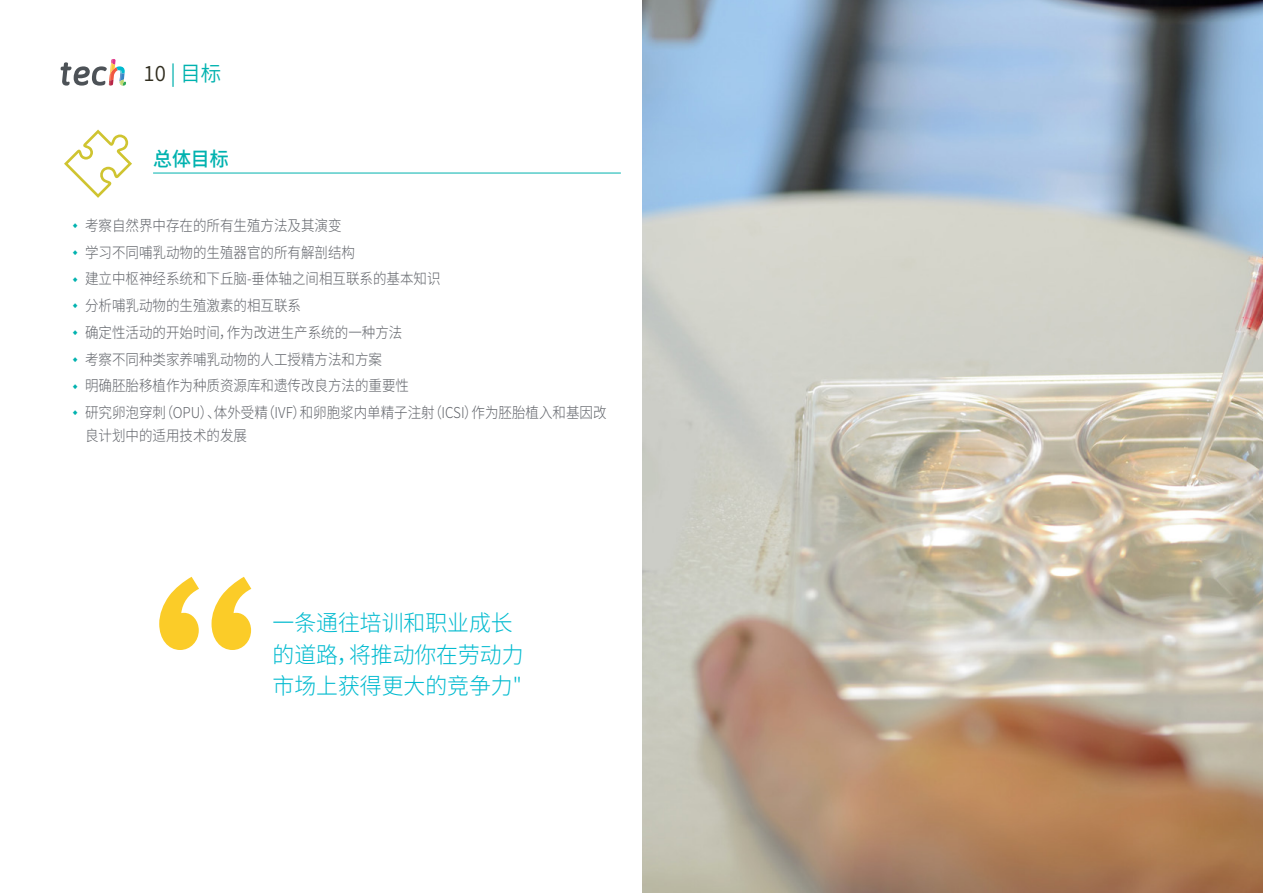
<style>
.page{position:relative;width:1263px;height:893px;background:#fff}
.page>*{position:absolute;margin:0;border:0;box-sizing:border-box;transform-origin:0 0}
.t1{font:300 22.5px/31.5px "Source Han Sans CN";color:#00bacf}
.t2{font:21px "Source Han Sans CN";color:#312e20}
.t3{font:500 19.5px "Source Han Sans CN";color:#00b2af}
.t4{font:300 15px/26.7px "Source Han Sans CN";color:#61646a;scale:.9 1}
.s1{color:#00b0ad}
.s2{color:#00b2af}
</style>
<div class="page">
<hr style="left:153px;top:173px;width:468px;height:1px;background:#00b2af">
<svg style="left:64px;top:130px;width:68px;height:68px"></svg>
<img style="left:642px;top:0;width:621px;height:893px">
<svg style="left:61px;top:59px;width:65px;height:27px"></svg>
<svg style="left:159px;top:577px;width:92px;height:73px"></svg>
<h2 class="t2" style="left:144px;top:61px;width:79px">10 <span class="s1">|</span> <span class="s2">目标</span></h2>
<h3 class="t3" style="left:153px;top:147px;width:77px">总体目标</h3>
<p class="t4" style="left:85px;top:212px;width:581px">考察自然界中存在的所有生殖方法及其演变<br>学习不同哺乳动物的生殖器官的所有解剖结构<br>建立中枢神经系统和下丘脑-垂体轴之间相互联系的基本知识<br>分析哺乳动物的生殖激素的相互联系<br>确定性活动的开始时间，作为改进生产系统的一种方法<br>考察不同种类家养哺乳动物的人工授精方法和方案<br>明确胚胎移植作为种质资源库和遗传改良方法的重要性<br>研究卵泡穿刺（OPU）、体外受精（IVF）和卵胞浆内单精子注射（ICSI）作为胚胎植入和基因改</p>
<p class="t4" style="left:85px;top:422px;width:181px">良计划中的适用技术的发展</p>
<h1 class="t1" style="left:273px;top:608px;width:252px">一条通往培训和职业成长的道路，将推动你在劳动力市场上获得更大的竞争力"</h1>
</div>
